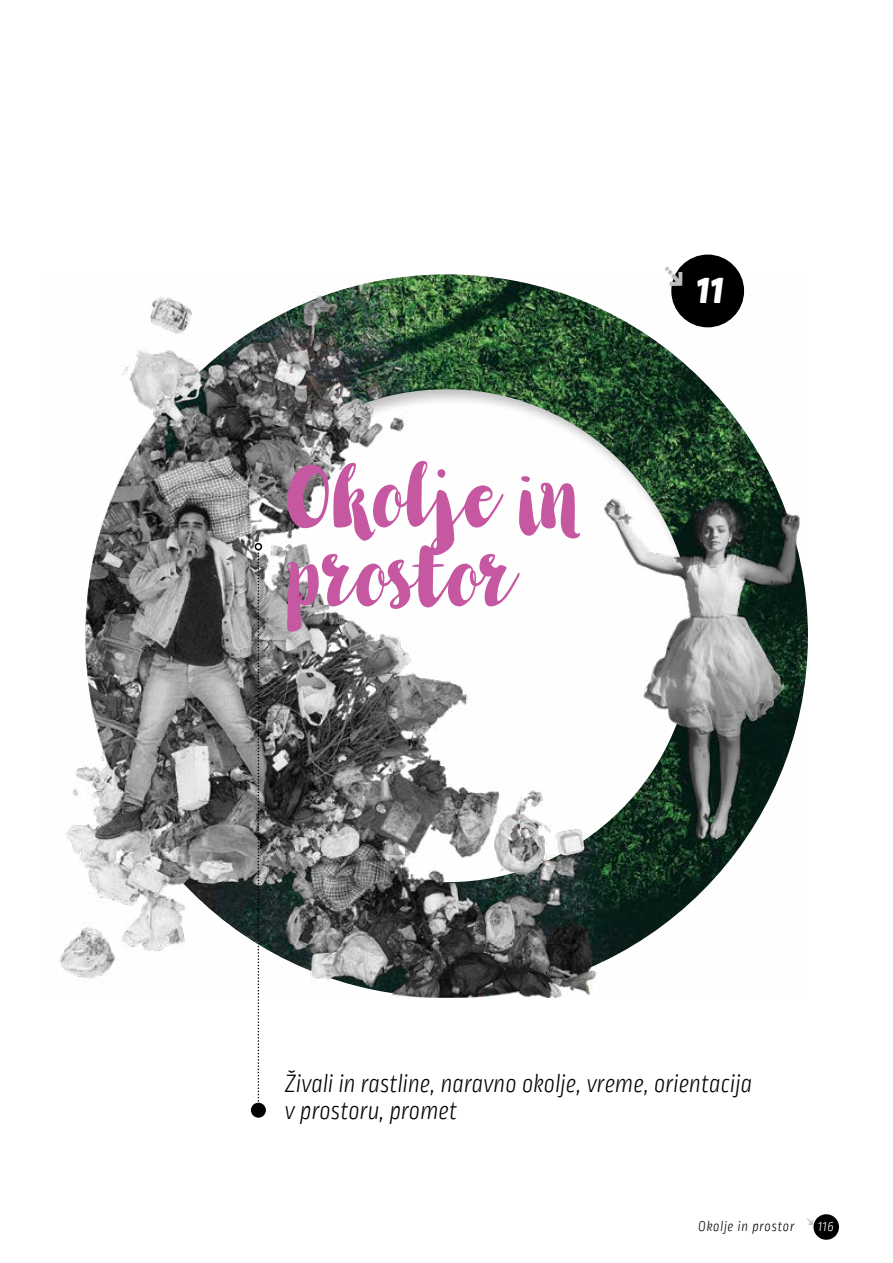
<style>
.page{position:relative;width:893px;height:1263px;background:#fff}
.page>*{position:absolute;margin:0;border:0;box-sizing:border-box;transform-origin:0 0}
.t1{font:86.85px/78.9px "Kinfolk Pro Smooth";color:#c658a1;scale:.91 1}
.t2{font:italic 900 42.3px "Ropa Mix PTT";color:#fff;scale:.91 1}
.t3{font:italic 300 26.4px/27px "Ropa Mix PTT";color:#000;scale:.91 1}
.t4{font:italic 300 14.85px "Ropa Mix PTT";letter-spacing:.05em;color:#000;scale:.91 1}
.s1{color:#fff}
</style>
<div class="page">
<img style="left:59px;top:274px;width:749px;height:723px">
<div style="left:671px;top:255px;width:73px;height:72px;background:#000;border-radius:50%"></div>
<svg style="left:258px;top:550px;width:1px;height:553px"></svg>
<div style="left:251px;top:1103px;width:15px;height:15px;background:#000;border-radius:50%"></div>
<div style="left:255px;top:543px;width:7px;height:7px;border:2px solid #000;border-radius:50%"></div>
<div style="left:813px;top:1214px;width:26px;height:26px;background:#000;border-radius:50%"></div>
<h1 class="t1" style="left:285px;top:460px;width:326px">Okolje in prostor</h1>
<h2 class="t2" style="left:661px;top:263px;width:69px"><sup>↘</sup> 11</h2>
<p class="t3" style="left:285px;top:1072px;width:515px">Živali in rastline, naravno okolje, vreme, orientacija v prostoru, promet</p>
<p class="t4" style="left:698px;top:1218px;width:151px">Okolje in prostor <sup>↘</sup> <span class="s1">116</span></p>
</div>
